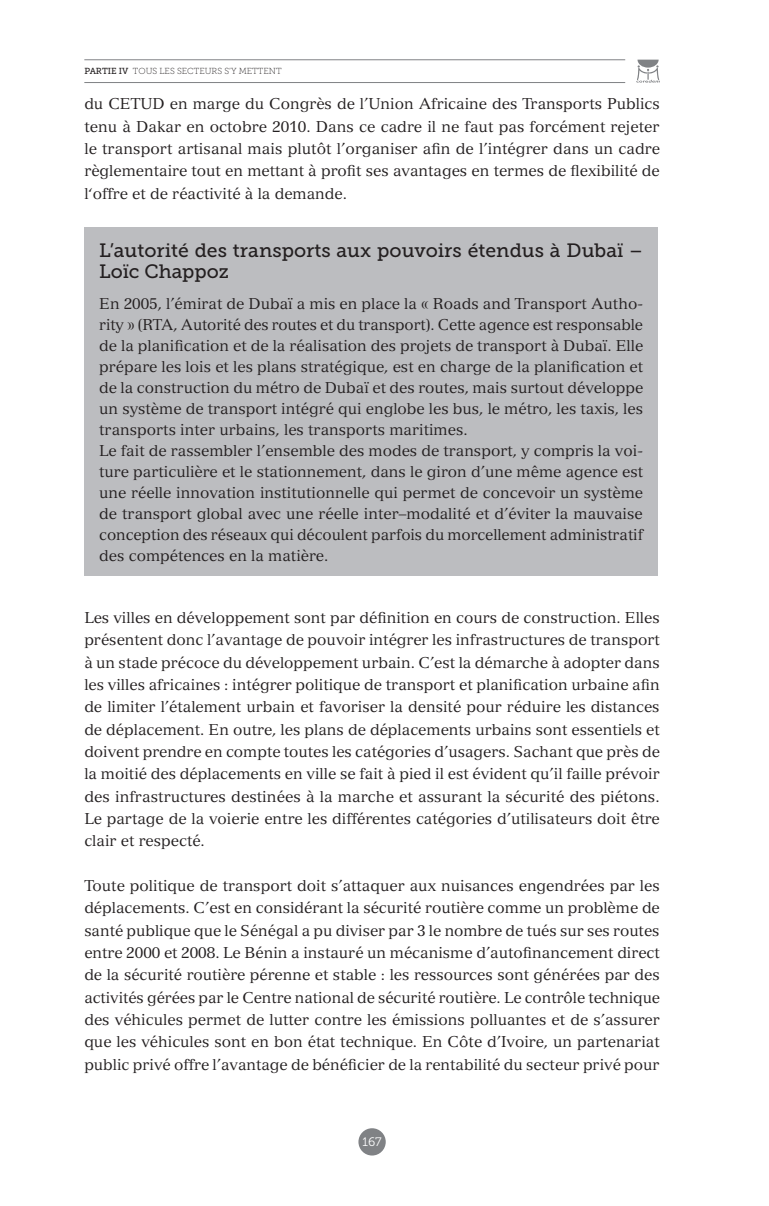
<style>
.page{position:relative;width:769px;height:1206px;background:#fff}
.page>*{position:absolute;margin:0;border:0;box-sizing:border-box;transform-origin:0 0}
.t1{font:19.25px/21px "Museo Slab 500";color:#231f20}
.t2{font:15.4px/22.4px "Versailles LT";color:#231f20;text-align:justify}
.t3{font:12.25px "Museo Slab 300";color:#fff}
.t4{font:8.75px "Museo Slab 100";color:#231f20}
.s1{font-family:"Museo Slab 500"}
</style>
<div class="page">
<hr style="left:84px;top:59px;width:541px;height:1px;background:#808285">
<hr style="left:84px;top:82px;width:541px;height:1px;background:#808285">
<svg style="left:636px;top:60px;width:24px;height:23px"></svg>
<div style="left:358px;top:1128px;width:28px;height:27px;background:#808285;border-radius:50%"></div>
<div style="left:84px;top:228px;width:574px;height:348px;background:#bcbdc0"></div>
<p class="t4" style="left:84px;top:66px;width:199px"><span class="s1">PARTIE IV</span> TOUS LES SECTEURS S’Y METTENT</p>
<p class="t2" style="left:84px;top:93px;width:577px">du CETUD en marge du Congrès de l’Union Africaine des Transports Publics tenu à Dakar en octobre 2010. Dans ce cadre il ne faut pas forcément rejeter le transport artisanal mais plutôt l’organiser afin de l’intégrer dans un cadre règlementaire tout en mettant à profit ses avantages en termes de flexibilité de l‘offre et de réactivité à la demande.</p>
<p class="t1" style="left:99px;top:240px;width:545px">L’autorité des transports aux pouvoirs étendus à Dubaï –<br>Loïc Chappoz</p>
<p class="t2" style="left:99px;top:293px;width:545px;line-height:21px;text-align:left">En 2005, l’émirat de Dubaï a mis en place la « Roads and Transport Autho&shy;rity » (RTA, Autorité des routes et du transport). Cette agence est responsable de la planification et de la réalisation des projets de transport à Dubaï. Elle prépare les lois et les plans stratégique, est en charge de la planification et de la construction du métro de Dubaï et des routes, mais surtout développe un système de transport intégré qui englobe les bus, le métro, les taxis, les transports inter urbains, les transports maritimes.<br>Le fait de rassembler l’ensemble des modes de transport, y compris la voi&shy;ture particulière et le stationnement, dans le giron d’une même agence est une réelle innovation institutionnelle qui permet de concevoir un système de transport global avec une réelle inter–modalité et d’éviter la mauvaise conception des réseaux qui découlent parfois du morcellement administratif des compétences en la matière.</p>
<p class="t2" style="left:84px;top:606px;width:577px">Les villes en développement sont par définition en cours de construction. Elles présentent donc l’avantage de pouvoir intégrer les infrastructures de transport à un stade précoce du développement urbain. C’est la démarche à adopter dans les villes africaines : intégrer politique de transport et planification urbaine afin de limiter l’étalement urbain et favoriser la densité pour réduire les distances de déplacement. En outre, les plans de déplacements urbains sont essentiels et doivent prendre en compte toutes les catégories d’usagers. Sachant que près de la moitié des déplacements en ville se fait à pied il est évident qu’il faille prévoir des infrastructures destinées à la marche et assurant la sécurité des piétons.<br>Le partage de la voierie entre les différentes catégories d’utilisateurs doit être clair et respecté.</p>
<p class="t2" style="left:84px;top:874px;width:577px">Toute politique de transport doit s’attaquer aux nuisances engendrées par les déplacements. C’est en considérant la sécurité routière comme un problème de santé publique que le Sénégal a pu diviser par 3 le nombre de tués sur ses routes entre 2000 et 2008. Le Bénin a instauré un mécanisme d’autofinancement direct de la sécurité routière pérenne et stable : les ressources sont générées par des activités gérées par le Centre national de sécurité routière. Le contrôle technique des véhicules permet de lutter contre les émissions polluantes et de s’assurer que les véhicules sont en bon état technique. En Côte d’Ivoire, un partenariat public privé offre l’avantage de bénéficier de la rentabilité du secteur privé pour</p>
<p class="t3" style="left:362px;top:1135px;width:21px">167</p>
</div>
